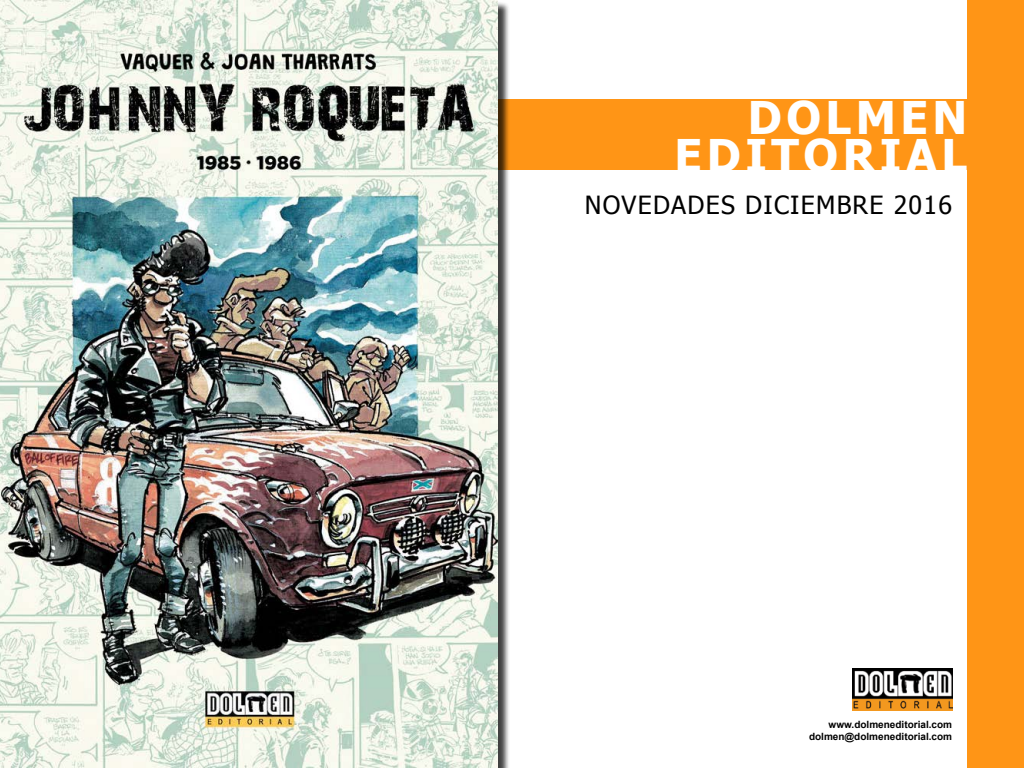
<style>
.page{position:relative;width:1024px;height:768px;background:#fff}
.page>*{position:absolute;margin:0;border:0;box-sizing:border-box;transform-origin:0 0}
.t1{font:700 45px/38px "Tahoma";letter-spacing:.1em;color:#fff;text-align:right}
.t2{font:25px "Tahoma";letter-spacing:.05em;color:#000}
.t3{font:700 10px/12px "Arial";color:#000;text-align:right}
</style>
<div class="page">
<div style="left:471px;top:99px;width:553px;height:71px;background:#ff9516"></div>
<img style="left:853px;top:669px;width:99px;height:41px">
<div style="left:967px;top:0;width:57px;height:768px;background:#ff9516"></div>
<div style="left:2px;top:2px;width:508px;height:766px;background:#000;opacity:.75"></div>
<img style="left:0;top:0;width:498px;height:768px">
<h1 class="t1" style="left:675px;top:95px;width:294px">DOLMEN<br>EDITORIAL</h1>
<h2 class="t2" style="left:585px;top:188px;width:369px">NOVEDADES DICIEMBRE 2016</h2>
<p class="t3" style="left:809px;top:718px;width:145px">www.dolmeneditorial.com dolmen@dolmeneditorial.com</p>
</div>
